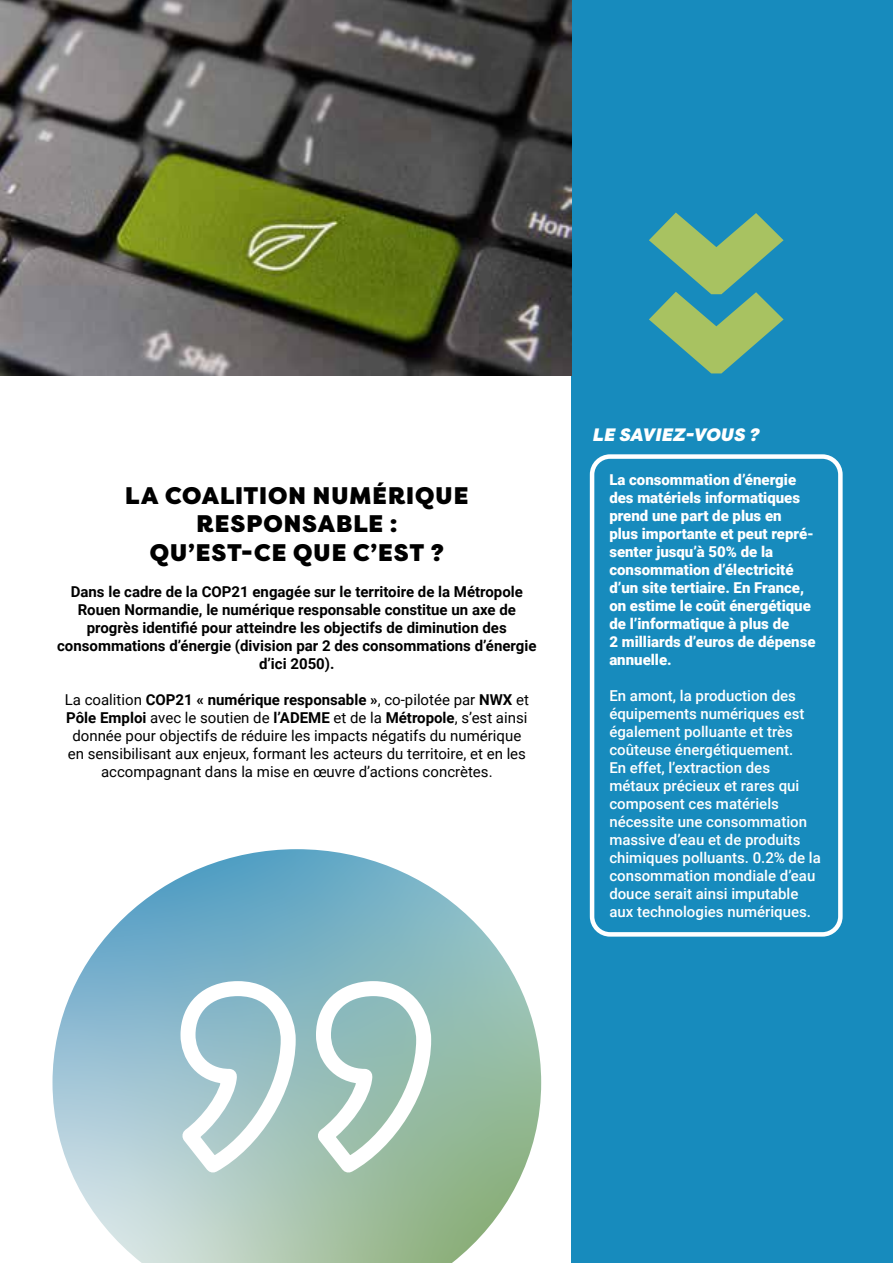
<style>
.page{position:relative;width:893px;height:1263px;background:#fff}
.page>*{position:absolute;margin:0;border:0;box-sizing:border-box;transform-origin:0 0}
.Titre{font:900 24px/28.8px "Filson Pro";letter-spacing:.04em;color:#000;text-align:center}
.t1{font:italic 900 18px "Filson Pro";letter-spacing:.02em;color:#fff}
.t2{font:500 15px/18px "Roboto";color:#fff}
.Texte{font:15px/18px "Roboto";color:#000;text-align:center}
.t3{font:900 15px/18px "Roboto";color:#fff}
.Texte-2{font:700 15px/18px "Roboto";color:#000;text-align:center}
.s1{font-weight:700}
</style>
<div class="page">
<div style="left:572px;top:0;width:321px;height:1263px;background:#178bbd"></div>
<div style="left:590px;top:454px;width:253px;height:483px;border:4px solid #fff;border-radius:18px"></div>
<svg style="left:52px;top:849px;width:489px;height:414px"></svg>
<svg style="left:649px;top:212px;width:135px;height:161px"></svg>
<img style="left:0;top:0;width:572px;height:375px">
<svg style="left:169px;top:974px;width:270px;height:212px"></svg>
<p class="Titre" style="left:125px;top:481px;width:345px">LA COALITION NUMÉRIQUE<br>RESPONSABLE :<br>QU’EST-CE QUE C’EST ?</p>
<p class="Texte-2" style="left:57px;top:582px;width:481px">Dans le cadre de la COP21 engagée sur le territoire de la Métropole Rouen Normandie, le numérique responsable constitue un axe de progrès identifié pour atteindre les objectifs de diminution des consommations d’énergie (division par 2 des consommations d’énergie d’ici 2050).</p>
<p class="Texte" style="left:65px;top:690px;width:466px">La coalition <span class="s1">COP21 « numérique responsable »</span>, co-pilotée par <span class="s1">NWX</span> et <span class="s1">Pôle Emploi</span> avec le soutien de <span class="s1">l’ADEME</span> et de la <span class="s1">Métropole</span>, s’est ainsi donnée pour objectifs de réduire les impacts négatifs du numérique en sensibilisant aux enjeux, formant les acteurs du territoire, et en les accompagnant dans la mise en œuvre d’actions concrètes.</p>
<p class="t1" style="left:592px;top:423px;width:168px">LE SAVIEZ-VOUS ?</p>
<p class="t3" style="left:609px;top:470px;width:208px">La consommation d’énergie des matériels informatiques prend une part de plus en<br>plus importante et peut repré&shy;senter jusqu’à 50% de la consommation d’électricité d’un site tertiaire. En France, on estime le coût énergétique de l’informatique à plus de<br>2 milliards d’euros de dépense annuelle.</p>
<p class="t2" style="left:609px;top:686px;width:213px">En amont, la production des équipements numériques est également polluante et très coûteuse énergétiquement.<br>En effet, l’extraction des métaux précieux et rares qui composent ces matériels nécessite une consommation massive d’eau et de produits chimiques polluants. 0.2% de la consommation mondiale d’eau douce serait ainsi imputable aux technologies numériques.</p>
</div>
